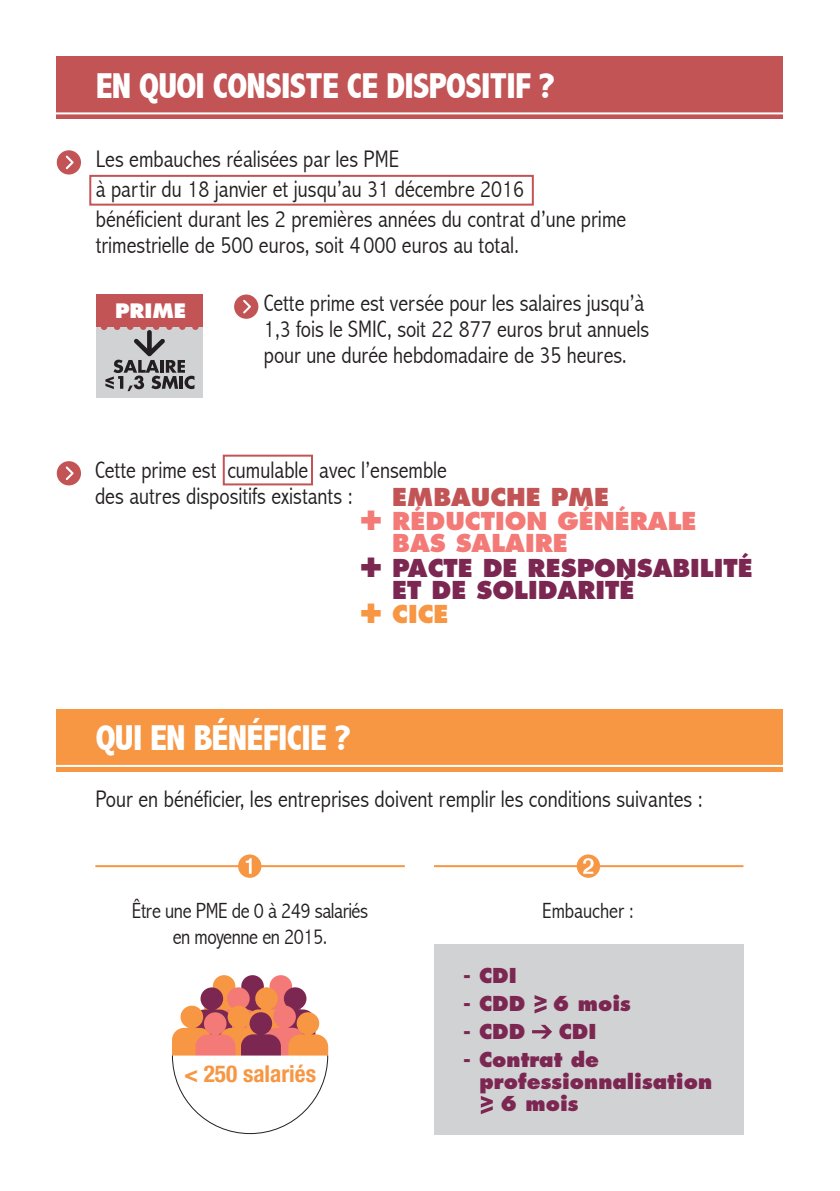
<style>
.page{position:relative;width:840px;height:1191px;background:#fff}
.page>*{position:absolute;margin:0;border:0;box-sizing:border-box;transform-origin:0 0}
.t1{font:800 condensed 36px "Abadi";letter-spacing:-.02em;color:#fff}
.t2{font:300 condensed 24px/26px "Abadi";color:#231f20}
.t3{font:800 24px/22px "Futura Std";color:#7c2751}
.t4{font:800 24px/22px "Futura Std";color:#f37a76}
.t5{font:800 24px "Futura Std";color:#c25456}
.t6{font:800 24px "Futura Std";color:#f79643}
.t7{font:700 condensed 23.4px "Helvetica Neue LT Std";color:#f79643}
.t8{font:300 condensed 22px "Abadi";letter-spacing:-.02em;color:#231f20}
.t9{font:800 20px "Futura Std";color:#7c2751}
.t10{font:800 19.4px "Futura Std";color:#fff}
.s1{font-size:32.4px}
.s2{font-weight:700}
</style>
<div class="page">
<svg style="left:57px;top:461px;width:24px;height:24px"></svg>
<svg style="left:57px;top:150px;width:24px;height:24px"></svg>
<div style="left:89px;top:175px;width:444px;height:31px;border:2px solid #c25456"></div>
<div style="left:223px;top:454px;width:90px;height:31px;border:2px solid #c25456"></div>
<svg style="left:234px;top:294px;width:24px;height:25px"></svg>
<div style="left:96px;top:327px;width:107px;height:71px;background:#d1d2d4"></div>
<div style="left:96px;top:295px;width:107px;height:32px;background:#c25456"></div>
<svg style="left:101px;top:327px;width:97px;height:64px"></svg>
<svg style="left:171px;top:975px;width:157px;height:159px"></svg>
<svg style="left:238px;top:854px;width:23px;height:24px"></svg>
<hr style="left:95px;top:865px;width:146px;height:2px;background:#f79643">
<hr style="left:258px;top:865px;width:146px;height:2px;background:#f79643">
<svg style="left:576px;top:854px;width:23px;height:24px"></svg>
<hr style="left:434px;top:865px;width:146px;height:2px;background:#f79643">
<hr style="left:596px;top:865px;width:147px;height:2px;background:#f79643">
<div style="left:57px;top:57px;width:725px;height:62px;background:#c25456"></div>
<hr style="left:52px;top:112px;width:732px;height:2px;background:#fff">
<div style="left:57px;top:709px;width:725px;height:62px;background:#f79643"></div>
<hr style="left:52px;top:765px;width:732px;height:2px;background:#fff">
<div style="left:434px;top:944px;width:309px;height:190px;background:#d1d2d4"></div>
<svg style="left:532px;top:1024px;width:19px;height:14px"></svg>
<svg style="left:480px;top:1096px;width:12px;height:18px"></svg>
<svg style="left:534px;top:995px;width:12px;height:18px"></svg>
<p class="t1" style="left:96px;top:65px;width:460px">EN QUOI CONSISTE CE DISPOSITIF ?</p>
<p class="t2" style="left:96px;top:144px;width:531px;line-height:30px">Les embauches réalisées par les PME<br>à partir du 18 janvier et jusqu’au 31 décembre 2016<br>bénéficient durant les 2 premières années du contrat d’une prime</p>
<p class="t2" style="left:96px;top:232px;width:424px">trimestrielle de 500 euros, soit 4 000 euros au total.</p>
<p class="t2" style="left:264px;top:290px;width:382px">Cette prime est versée pour les salaires jusqu’à</p>
<p class="t2" style="left:264px;top:316px;width:386px">1,3 fois le SMIC, soit 22 877 euros brut annuels pour une durée hebdomadaire de 35 heures.</p>
<p class="t10" style="left:115px;top:298px;width:73px">PRIME</p>
<p class="t2" style="left:95px;top:457px;width:353px">Cette prime est cumulable avec l’ensemble des autres dispositifs existants :</p>
<p class="t5" style="left:392px;top:482px;width:218px">EMBAUCHE PME</p>
<p class="t4" style="left:392px;top:510px;width:305px;text-indent:-34px"><span class="s1">+</span> RÉDUCTION GÉNÉRALE<br>BAS SALAIRE</p>
<p class="t3" style="left:392px;top:557px;width:362px;text-indent:-34px"><span class="s1">+</span> PACTE DE RESPONSABILITÉ<br>ET DE SOLIDARITÉ</p>
<p class="t6" style="left:358px;top:599px;width:92px"><span class="s1">+</span> CICE</p>
<p class="t1" style="left:96px;top:717px;width:256px">QUI EN BÉNÉFICIE ?</p>
<p class="t2" style="left:95px;top:786px;width:608px">Pour en bénéficier, les entreprises doivent remplir les conditions suivantes :</p>
<p class="t8" style="left:132px;top:898px;width:238px">Être une PME de 0 à 249 salariés</p>
<p class="t8" style="left:173px;top:924px;width:156px">en moyenne en 2015.</p>
<p class="t7" style="left:184px;top:1059px;width:133px">&lt; 250 salariés</p>
<p class="t8" style="left:542px;top:898px;width:93px">Embaucher :</p>
<p class="t9" style="left:462px;top:963px;width:55px"><span class="s2">-</span> CDI</p>
<p class="t9" style="left:462px;top:991px;width:64px"><span class="s2">-</span> CDD</p>
<p class="t9" style="left:552px;top:991px;width:79px">6 mois</p>
<p class="t9" style="left:462px;top:1019px;width:64px"><span class="s2">-</span> CDD</p>
<p class="t9" style="left:558px;top:1019px;width:39px">CDI</p>
<p class="t9" style="left:462px;top:1047px;width:137px"><span class="s2">-</span> Contrat de</p>
<p class="t9" style="left:479px;top:1069px;width:234px">professionnalisation</p>
<p class="t9" style="left:500px;top:1091px;width:79px">6 mois</p>
</div>
